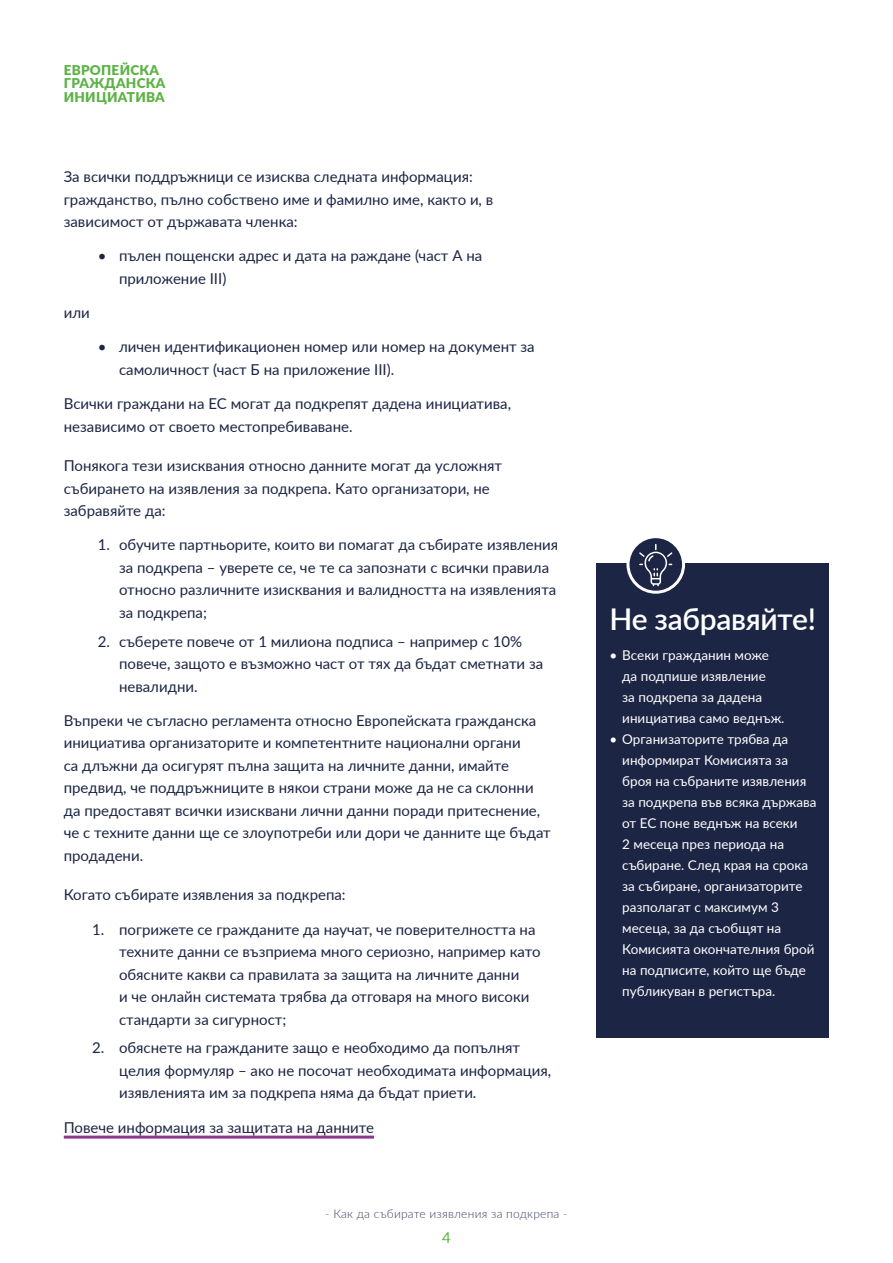
<style>
.page{position:relative;width:893px;height:1263px;background:#fff}
.page>*{position:absolute;margin:0;border:0;box-sizing:border-box;transform-origin:0 0}
.t1{font:600 30px "Lato";letter-spacing:-.01em;color:#fff}
.t2{font:15px/22.5px "Lato";color:#1c2543}
.t3{font:15px "Lato";color:#5cb246}
.t4{font:13.5px/21px "Lato";color:#fff}
.t5{font:900 13.5px/13.5px "Lato";letter-spacing:.02em;color:#5cb246}
.t6{font:300 12px "Lato";letter-spacing:.02em;color:#3c3e5c}
</style>
<div class="page">
<hr style="left:64px;top:1135px;width:310px;height:3px;background:#8c388d">
<div style="left:597px;top:564px;width:232px;height:474px;background:#1c2543"></div>
<svg style="left:628px;top:537px;width:55px;height:55px"></svg>
<div style="left:626px;top:535px;width:59px;height:59px;border:3px solid #fff;border-radius:50%"></div>
<svg style="left:639px;top:544px;width:33px;height:42px"></svg>
<p class="t5" style="left:64px;top:62px;width:103px">ЕВРОПЕЙСКА<br>ГРАЖДАНСКА<br>ИНИЦИАТИВА</p>
<p class="t2" style="left:64px;top:165px;width:431px">За всички поддръжници се изисква следната информация: гражданство, пълно собствено име и фамилно име, както и, в зависимост от държавата членка:</p>
<p class="t2" style="left:119px;top:244px;width:365px;text-indent:-21px">• пълен пощенски адрес и дата на раждане (част А на приложение III)</p>
<p class="t2" style="left:64px;top:301px;width:28px">или</p>
<p class="t2" style="left:119px;top:335px;width:417px;text-indent:-21px">• личен идентификационен номер или номер на документ за самоличност (част Б на приложение III).</p>
<p class="t2" style="left:64px;top:392px;width:449px">Всички граждани на ЕС могат да подкрепят дадена инициатива, независимо от своето местопребиваване.</p>
<p class="t2" style="left:64px;top:454px;width:440px">Понякога тези изисквания относно данните могат да усложнят събирането на изявления за подкрепа. Като организатори, не забравяйте да:</p>
<p class="t2" style="left:119px;top:533px;width:441px;text-indent:-21px">1. обучите партньорите, които ви помагат да събирате изявления за подкрепа – уверете се, че те са запознати с всички правила относно различните изисквания и валидността на изявленията за подкрепа;</p>
<p class="t2" style="left:119px;top:629px;width:426px;text-indent:-21px">2. съберете повече от 1 милиона подписа – например с 10% повече, защото е възможно част от тях да бъдат сметнати за невалидни.</p>
<p class="t2" style="left:64px;top:708px;width:489px">Въпреки че съгласно регламента относно Европейската гражданска инициатива организаторите и компетентните национални органи<br>са длъжни да осигурят пълна защита на личните данни, имайте предвид, че поддръжниците в някои страни може да не са склонни да предоставят всички изисквани лични данни поради притеснение, че с техните данни ще се злоупотреби или дори че данните ще бъдат продадени.</p>
<p class="t2" style="left:64px;top:883px;width:283px">Когато събирате изявления за подкрепа:</p>
<p class="t2" style="left:119px;top:917px;width:423px;text-indent:-27px">1. погрижете се гражданите да научат, че поверителността на техните данни се възприема много сериозно, например като обясните какви са правилата за защита на личните данни<br>и че онлайн системата трябва да отговаря на много високи стандарти за сигурност;</p>
<p class="t2" style="left:119px;top:1036px;width:434px;text-indent:-27px">2. обяснете на гражданите защо е необходимо да попълнят целия формуляр – ако не посочат необходимата информация, изявленията им за подкрепа няма да бъдат приети.</p>
<p class="t2" style="left:64px;top:1115px;width:312px">Повече информация за защитата на данните</p>
<p class="t6" style="left:325px;top:1206px;width:244px">- Как да събирате изявления за подкрепа -</p>
<p class="t3" style="left:442px;top:1227px;width:10px">4</p>
<h1 class="t1" style="left:609px;top:598px;width:208px">Не забравяйте!</h1>
<p class="t4" style="left:622px;top:644px;width:164px;text-indent:-13px">• Всеки гражданин може да подпише изявление<br>за подкрепа за дадена инициатива само веднъж.</p>
<p class="t4" style="left:622px;top:728px;width:196px;text-indent:-13px">• Организаторите трябва да информират Комисията за броя на събраните изявления за подкрепа във всяка държава от ЕС поне веднъж на всеки<br>2 месеца през периода на събиране. След края на срока за събиране, организаторите разполагат с максимум 3 месеца, за да съобщят на<br>Комисията окончателния брой на подписите, който ще бъде публикуван в регистъра.</p>
</div>
